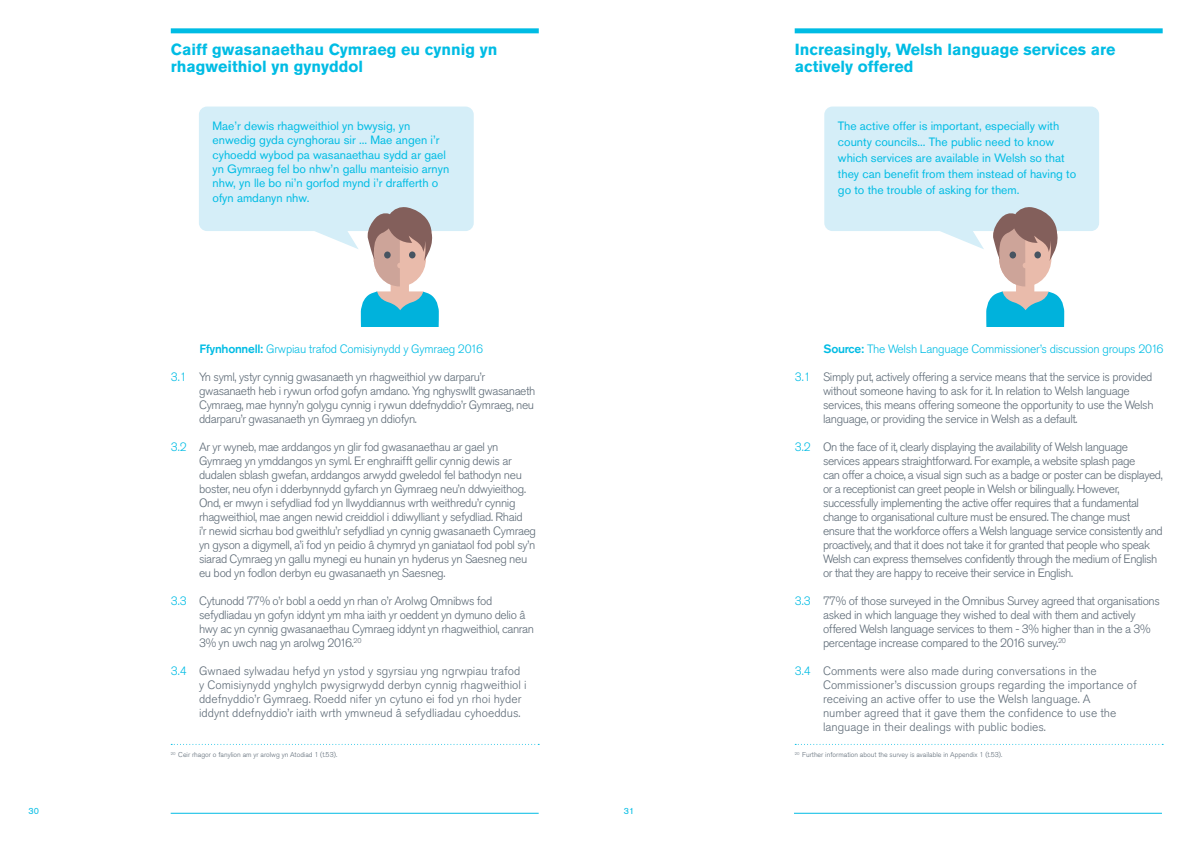
<style>
.page{position:relative;width:1191px;height:842px;background:#fff}
.page>*{position:absolute;margin:0;border:0;box-sizing:border-box;transform-origin:0 0}
.t1{font:700 16px/17px "Akzidenz Grotesk Pro";color:#00bce4}
.t2{font:300 12px/14px "Akzidenz Grotesk Pro";letter-spacing:-.03em;color:#5d6a76}
.t3{font:300 12px/14px "Akzidenz Grotesk Pro";color:#5d6a76}
.t4{font:12px/14.4px "Akzidenz Grotesk Pro";color:#00bce4}
.t5{font:300 12px "Akzidenz Grotesk Pro";letter-spacing:-.02em;color:#00bce4}
.t6{font:9px "Akzidenz Grotesk BE";color:#00bce4}
.t7{font:300 7px "Akzidenz Grotesk Pro";color:#5d6a76}
.s1{font-weight:500}
.s2{color:#00bce4}
</style>
<div class="page">
<hr style="left:171px;top:813px;width:367px;height:1px;background:#00bce4">
<hr style="left:794px;top:813px;width:368px;height:1px;background:#00bce4">
<div style="left:794px;top:28px;width:368px;height:5px;background:#00bce4"></div>
<div style="left:171px;top:28px;width:368px;height:5px;background:#00bce4"></div>
<svg style="left:171px;top:744px;width:368px;height:1px"></svg>
<svg style="left:199px;top:107px;width:275px;height:220px"></svg>
<svg style="left:795px;top:744px;width:368px;height:1px"></svg>
<svg style="left:824px;top:107px;width:275px;height:220px"></svg>
<h1 class="t1" style="left:171px;top:40px;width:328px">Caiff gwasanaethau Cymraeg eu cynnig yn rhagweithiol yn gynyddol</h1>
<p class="t4" style="left:212px;top:118px;width:238px">Mae’r dewis rhagweithiol yn bwysig, yn enwedig gyda cynghorau sir ... Mae angen i’r cyhoedd wybod pa wasanaethau sydd ar gael yn Gymraeg fel bo nhw’n gallu manteisio arnyn nhw, yn lle bo ni’n gorfod mynd i’r drafferth o ofyn amdanyn nhw.</p>
<p class="t5" style="left:200px;top:341px;width:285px"><span class="s1">Ffynhonnell:</span> Grwpiau trafod Comisiynydd y Gymraeg 2016</p>
<p class="t2" style="left:199px;top:370px;width:338px;text-indent:-28px"><span class="s2">3.1</span> Yn syml, ystyr cynnig gwasanaeth yn rhagweithiol yw darparu’r gwasanaeth heb i rywun orfod gofyn amdano. Yng nghyswllt gwasanaeth Cymraeg, mae hynny’n golygu cynnig i rywun ddefnyddio’r Gymraeg, neu ddarparu’r gwasanaeth yn Gymraeg yn ddiofyn.</p>
<p class="t2" style="left:199px;top:440px;width:338px;text-indent:-28px"><span class="s2">3.2</span> Ar yr wyneb, mae arddangos yn glir fod gwasanaethau ar gael yn Gymraeg yn ymddangos yn syml. Er enghraifft gellir cynnig dewis ar dudalen sblash gwefan, arddangos arwydd gweledol fel bathodyn neu boster, neu ofyn i dderbynnydd gyfarch yn Gymraeg neu’n ddwyieithog.<br>Ond, er mwyn i sefydliad fod yn llwyddiannus wrth weithredu’r cynnig rhagweithiol, mae angen newid creiddiol i ddiwylliant y sefydliad. Rhaid<br>i’r newid sicrhau bod gweithlu’r sefydliad yn cynnig gwasanaeth Cymraeg yn gyson a digymell, a’i fod yn peidio â chymryd yn ganiataol fod pobl sy’n siarad Cymraeg yn gallu mynegi eu hunain yn hyderus yn Saesneg neu eu bod yn fodlon derbyn eu gwasanaeth yn Saesneg.</p>
<p class="t2" style="left:199px;top:594px;width:337px;text-indent:-28px"><span class="s2">3.3</span> Cytunodd 77% o’r bobl a oedd yn rhan o’r Arolwg Omnibws fod sefydliadau yn gofyn iddynt ym mha iaith yr oeddent yn dymuno delio â hwy ac yn cynnig gwasanaethau Cymraeg iddynt yn rhagweithiol, canran 3% yn uwch nag yn arolwg 2016.<sup>20</sup></p>
<p class="t3" style="left:199px;top:664px;width:329px;text-indent:-28px"><span class="s2">3.4</span> Gwnaed sylwadau hefyd yn ystod y sgyrsiau yng ngrwpiau trafod y Comisiynydd ynghylch pwysigrwydd derbyn cynnig rhagweithiol i ddefnyddio’r Gymraeg. Roedd nifer yn cytuno ei fod yn rhoi hyder iddynt ddefnyddio’r iaith wrth ymwneud â sefydliadau cyhoeddus.</p>
<p class="t7" style="left:171px;top:750px;width:168px"><sup>20</sup> Ceir rhagor o fanylion am yr arolwg yn Atodiad 1 (t.53).</p>
<p class="t6" style="left:28px;top:805px;width:12px">30</p>
<p class="t6" style="left:624px;top:805px;width:12px">31</p>
<h1 class="t1" style="left:795px;top:40px;width:322px">Increasingly, Welsh language services are actively offered</h1>
<p class="t4" style="left:838px;top:117px;width:240px;line-height:16px">The active offer is important, especially with county councils... The public need to know which services are available in Welsh so that they can benefit from them instead of having to go to the trouble of asking for them.</p>
<p class="t5" style="left:823px;top:341px;width:341px"><span class="s1">Source:</span> The Welsh Language Commissioner’s discussion groups 2016</p>
<p class="t2" style="left:823px;top:370px;width:332px;text-indent:-28px"><span class="s2">3.1</span> Simply put, actively offering a service means that the service is provided without someone having to ask for it. In relation to Welsh language services, this means offering someone the opportunity to use the Welsh language, or providing the service in Welsh as a default.</p>
<p class="t2" style="left:823px;top:440px;width:341px;text-indent:-28px"><span class="s2">3.2</span> On the face of it, clearly displaying the availability of Welsh language services appears straightforward. For example, a website splash page<br>can offer a choice, a visual sign such as a badge or poster can be displayed, or a receptionist can greet people in Welsh or bilingually. However, successfully implementing the active offer requires that a fundamental change to organisational culture must be ensured. The change must ensure that the workforce offers a Welsh language service consistently and proactively, and that it does not take it for granted that people who speak Welsh can express themselves confidently through the medium of English or that they are happy to receive their service in English.</p>
<p class="t2" style="left:823px;top:594px;width:338px;text-indent:-28px"><span class="s2">3.3</span> 77% of those surveyed in the Omnibus Survey agreed that organisations asked in which language they wished to deal with them and actively offered Welsh language services to them - 3% higher than in the a 3% percentage increase compared to the 2016 survey.<sup>20</sup></p>
<p class="t3" style="left:823px;top:664px;width:315px;text-indent:-28px"><span class="s2">3.4</span> Comments were also made during conversations in the Commissioner’s discussion groups regarding the importance of receiving an active offer to use the Welsh language. A<br>number agreed that it gave them the confidence to use the language in their dealings with public bodies.</p>
<p class="t7" style="left:794px;top:750px;width:209px"><sup>20</sup> Further information about the survey is available in Appendix 1 (t.53).</p>
</div>
